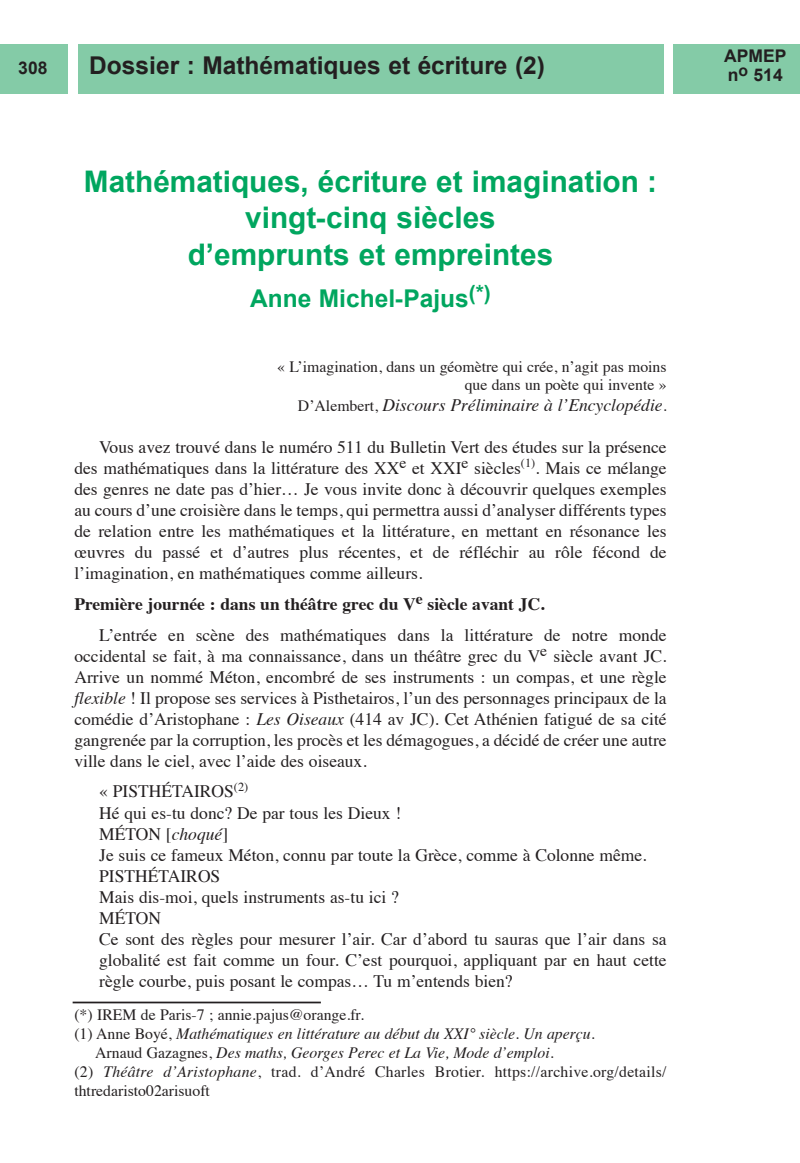
<style>
.page{position:relative;width:800px;height:1163px;background:#fff}
.page>*{position:absolute;margin:0;border:0;box-sizing:border-box;transform-origin:0 0}
.t1{font:700 29.75px/36.4px "Arial";color:#00a65f;text-align:center}
.t2{font:700 24.5px "Arial";color:#231f20}
.t3{font:700 24.5px "Arial";color:#00a65f}
.t4{font:17.5px/21px "Times";color:#231f20;text-align:justify}
.t5{font:italic 17.5px "Times";color:#231f20}
.t6{font:700 17.5px/19.6px "Arial";color:#231f20}
.t7{font:15.75px/18.9px "Times";color:#231f20;text-align:right}
.t8{font:italic 15.75px "Times";color:#231f20}
.s1{font-style:normal;font-size:15.75px}
.s2{font-weight:700}
.s3{font-style:italic}
.s4{font-style:normal}
</style>
<div class="page">
<div style="left:0;top:44px;width:68px;height:50px;background:#84cba7"></div>
<div style="left:78px;top:44px;width:585px;height:50px;background:#84cba7"></div>
<div style="left:673px;top:44px;width:126px;height:50px;background:#84cba7"></div>
<hr style="left:73px;top:1001px;width:248px;height:2px;background:#231f20">
<p class="t6" style="left:18px;top:58px;width:31px">308</p>
<h2 class="t2" style="left:89px;top:52px;width:457px">Dossier : Mathématiques et écriture (2)</h2>
<p class="t6" style="left:724px;top:46px;width:64px">APMEP n<sup>o</sup> 514</p>
<h1 class="t1" style="left:84px;top:163px;width:574px">Mathématiques, écriture et imagination : vingt-cinq siècles<br>d’emprunts et empreintes</h1>
<h2 class="t3" style="left:250px;top:285px;width:242px">Anne Michel-Pajus<sup>(*)</sup></h2>
<p class="t7" style="left:277px;top:358px;width:391px">« L’imagination, dans un géomètre qui crée, n’agit pas moins que dans un poète qui invente »</p>
<p class="t5" style="left:298px;top:397px;width:370px"><span class="s1">D’Alembert,</span> Discours Préliminaire à l’Encyclopédie<span class="s1">.</span></p>
<p class="t4" style="left:74px;top:438px;width:593px;text-indent:25px">Vous avez trouvé dans le numéro 511 du Bulletin Vert des études sur la présence des mathématiques dans la littérature des XX<sup>e</sup> et XXI<sup>e</sup> siècles<sup>(1)</sup>. Mais ce mélange des genres ne date pas d’hier… Je vous invite donc à découvrir quelques exemples au cours d’une croisière dans le temps, qui permettra aussi d’analyser différents types de relation entre les mathématiques et la littérature, en mettant en résonance les œuvres du passé et d’autres plus récentes, et de réfléchir au rôle fécond de l’imagination, en mathématiques comme ailleurs.</p>
<p class="t4" style="left:99px;top:589px;width:568px;line-height:31px;text-indent:-25px"><span class="s2">Première journée : dans un théâtre grec du V</span><sup>e</sup> <span class="s2">siècle avant JC.<br></span>L’entrée en scène des mathématiques dans la littérature de notre monde</p>
<p class="t4" style="left:74px;top:646px;width:593px">occidental se fait, à ma connaissance, dans un théâtre grec du V<sup>e</sup> siècle avant JC.<br>Arrive un nommé Méton, encombré de ses instruments : un compas, et une règle <span class="s3">flexible</span> ! Il propose ses services à Pisthetairos, l’un des personnages principaux de la comédie d’Aristophane : <span class="s3">Les Oiseaux</span> (414 av JC). Cet Athénien fatigué de sa cité gangrenée par la corruption, les procès et les démagogues, a décidé de créer une autre ville dans le ciel, avec l’aide des oiseaux.</p>
<p class="t4" style="left:99px;top:782px;width:568px;text-align:left">« PISTHÉTAIROS<sup>(2)<br></sup>Hé qui es-tu donc? De par tous les Dieux !<br>MÉTON [<span class="s3">choqué</span>]<br>Je suis ce fameux Méton, connu par toute la Grèce, comme à Colonne même.<br>PISTHÉTAIROS<br>Mais dis-moi, quels instruments as-tu ici ?<br>MÉTON<br>Ce sont des règles pour mesurer l’air. Car d’abord tu sauras que l’air dans sa globalité est fait comme un four. C’est pourquoi, appliquant par en haut cette règle courbe, puis posant le compas… Tu m’entends bien?</p>
<p class="t7" style="left:74px;top:1006px;width:291px">(*) IREM de Paris-7 ; annie.pajus@orange.fr.</p>
<p class="t8" style="left:74px;top:1027px;width:521px"><span class="s4">(1) Anne Boyé,</span> Mathématiques en littérature au début du XXI° siècle. Un aperçu.</p>
<p class="t8" style="left:95px;top:1046px;width:460px"><span class="s4">Arnaud Gazagnes,</span> Des maths, Georges Perec et La Vie, Mode d’emploi.</p>
<p class="t7" style="left:74px;top:1063px;width:593px">(2) <span class="s3">Théâtre d’Aristophane</span>, trad. d’André Charles Brotier. https://archive.org/details/</p>
<p class="t7" style="left:74px;top:1082px;width:137px">thtredaristo02arisuoft</p>
</div>
